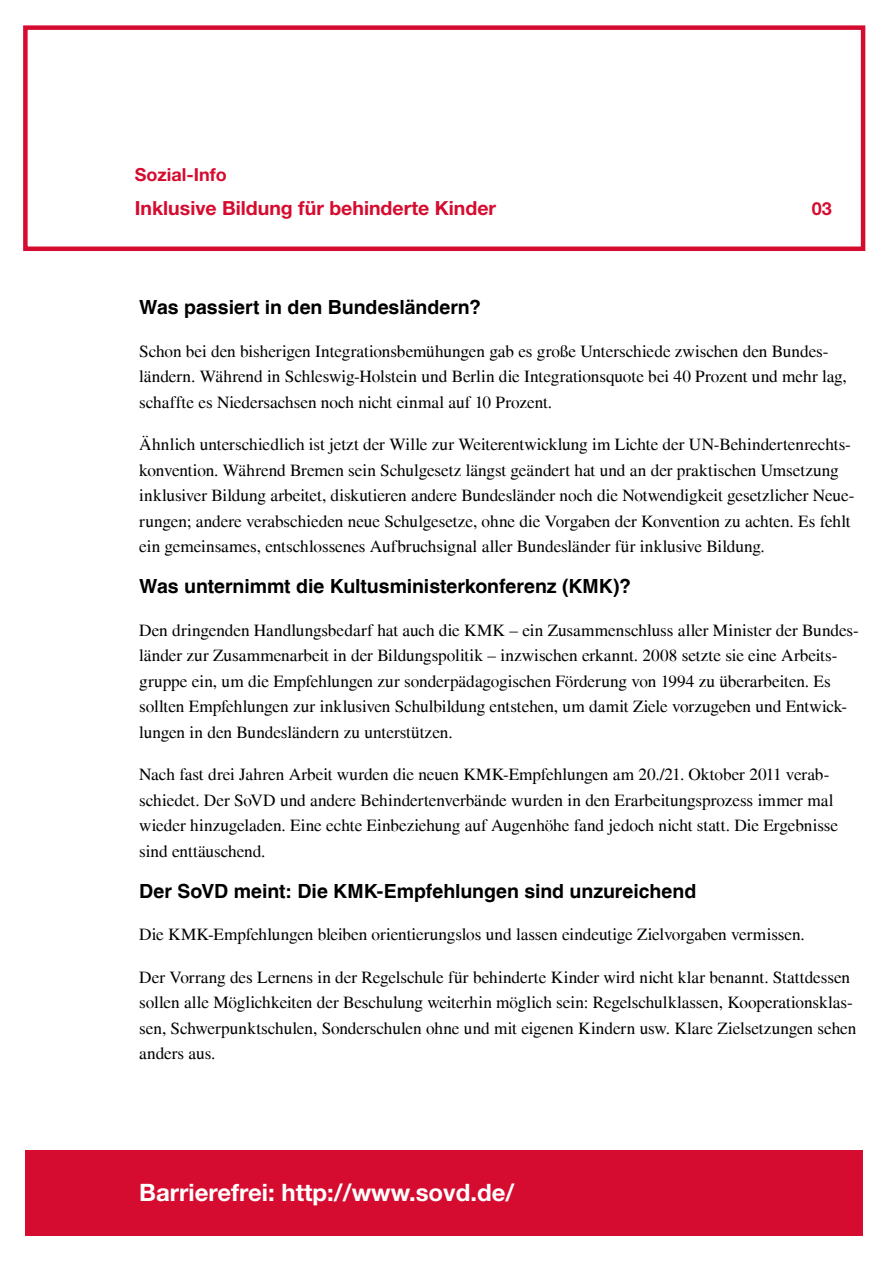
<style>
.page{position:relative;width:893px;height:1263px;background:#fff}
.page>*{position:absolute;margin:0;border:0;box-sizing:border-box;transform-origin:0 0}
.t1{font:700 24px "Helvetica Neue";color:#fff}
.t2{font:700 19.5px "Helvetica";color:#000}
.t3{font:700 19.5px "Helvetica Neue";color:#d50c2f}
.t4{font:700 18px "Helvetica Neue";color:#d50c2f}
.t5{font:17.25px/25.5px "Times LT";letter-spacing:-.005em;color:#000}
</style>
<div class="page">
<div style="left:25px;top:1150px;width:838px;height:85px;background:#d50c2f"></div>
<div style="left:23px;top:25px;width:842px;height:226px;border:4px solid #d50c2f"></div>
<p class="t4" style="left:135px;top:163px;width:93px">Sozial-Info</p>
<p class="t3" style="left:135px;top:196px;width:363px">Inklusive Bildung für behinderte Kinder</p>
<p class="t4" style="left:812px;top:197px;width:22px">03</p>
<h3 class="t2" style="left:139px;top:295px;width:343px">Was passiert in den Bundesländern?</h3>
<p class="t5" style="left:139px;top:338px;width:709px">Schon bei den bisherigen Integrationsbemühungen gab es große Unterschiede zwischen den Bundes&shy;ländern. Während in Schleswig-Holstein und Berlin die Integrationsquote bei 40 Prozent und mehr lag, schaffte es Niedersachsen noch nicht einmal auf 10 Prozent.</p>
<p class="t5" style="left:139px;top:431px;width:717px">Ähnlich unterschiedlich ist jetzt der Wille zur Weiterentwicklung im Lichte der UN-Behindertenrechts&shy;konvention. Während Bremen sein Schulgesetz längst geändert hat und an der praktischen Umsetzung inklusiver Bildung arbeitet, diskutieren andere Bundesländer noch die Notwendigkeit gesetzlicher Neue&shy;rungen; andere verabschieden neue Schulgesetze, ohne die Vorgaben der Konvention zu achten. Es fehlt ein gemeinsames, entschlossenes Aufbruchsignal aller Bundesländer für inklusive Bildung.</p>
<h3 class="t2" style="left:139px;top:574px;width:493px">Was unternimmt die Kultusministerkonferenz (KMK)?</h3>
<p class="t5" style="left:139px;top:617px;width:721px">Den dringenden Handlungsbedarf hat auch die KMK – ein Zusammenschluss aller Minister der Bundes&shy;länder zur Zusammenarbeit in der Bildungspolitik – inzwischen erkannt. 2008 setzte sie eine Arbeits&shy;gruppe ein, um die Empfehlungen zur sonderpädagogischen Förderung von 1994 zu überarbeiten. Es sollten Empfehlungen zur inklusiven Schulbildung entstehen, um damit Ziele vorzugeben und Entwick&shy;lungen in den Bundesländern zu unterstützen.</p>
<p class="t5" style="left:139px;top:762px;width:700px">Nach fast drei Jahren Arbeit wurden die neuen KMK-Empfehlungen am 20./21. Oktober 2011 verab&shy;schiedet. Der SoVD und andere Behindertenverbände wurden in den Erarbeitungsprozess immer mal wieder hinzugeladen. Eine echte Einbeziehung auf Augenhöhe fand jedoch nicht statt. Die Ergebnisse sind enttäuschend.</p>
<h3 class="t2" style="left:139px;top:879px;width:558px">Der SoVD meint: Die KMK-Empfehlungen sind unzureichend</h3>
<p class="t5" style="left:139px;top:922px;width:667px">Die KMK-Empfehlungen bleiben orientierungslos und lassen eindeutige Zielvorgaben vermissen.</p>
<p class="t5" style="left:139px;top:964px;width:719px">Der Vorrang des Lernens in der Regelschule für behinderte Kinder wird nicht klar benannt. Stattdessen sollen alle Möglichkeiten der Beschulung weiterhin möglich sein: Regelschulklassen, Kooperationsklas&shy;sen, Schwerpunktschulen, Sonderschulen ohne und mit eigenen Kindern usw. Klare Zielsetzungen sehen anders aus.</p>
<h1 class="t1" style="left:139px;top:1178px;width:377px">Barrierefrei: http://www.sovd.de/</h1>
</div>
